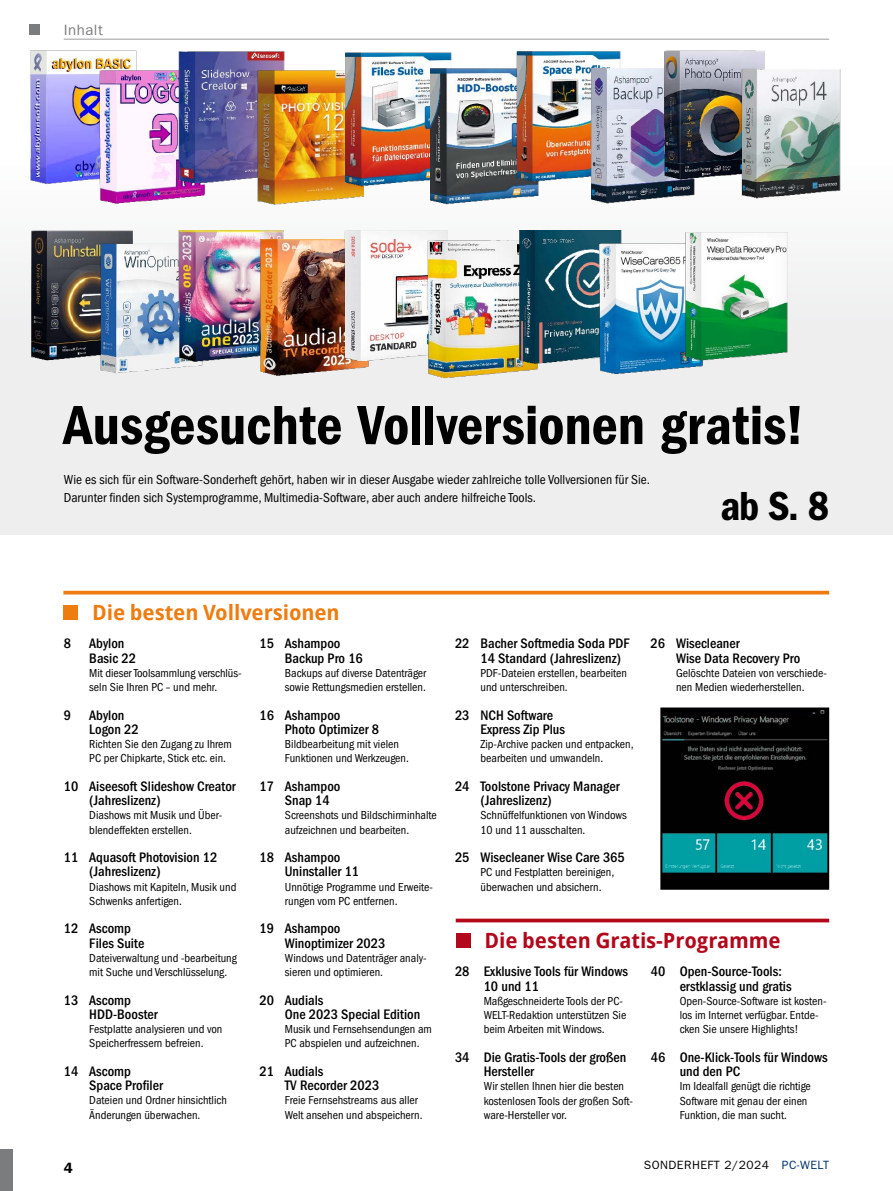
<style>
.page{position:relative;width:893px;height:1191px;background:#fff}
.page>*{position:absolute;margin:0;border:0;box-sizing:border-box;transform-origin:0 0}
.t1{font:57px "ITC Franklin Gothic Std Dm Cd";color:#000}
.t2{font:42px "ITC Franklin Gothic Std Dm Cd";color:#000}
.t3{font:700 21px "Droid Sans Pro";letter-spacing:-.005em;color:#b3071b}
.t4{font:700 21px "Droid Sans Pro";letter-spacing:-.005em;color:#ee7d11}
.t5{font:15px "ITC Franklin Gothic Std";letter-spacing:.035em;color:#7b7c7e}
.t6{font:600 15px "ITC Franklin Gothic Std";color:#000}
.t7{font:500 condensed 14.25px/14.2px "ITC Franklin Gothic Std";color:#000}
.t8{font:condensed 13.5px/18px "ITC Franklin Gothic Std";color:#000}
.t9{font:condensed 12px/14.2px "ITC Franklin Gothic Std";color:#000}
.t10{font:12px "ITC Franklin Gothic Std";letter-spacing:.04em;color:#000}
.s1{color:#00336e}
</style>
<div class="page">
<div style="left:0;top:1148px;width:13px;height:43px;background:#7b7c7e"></div>
<div style="left:0;top:155px;width:893px;height:380px;background:#eee"></div>
<hr style="left:64px;top:39px;width:765px;height:1px;background:#9c9e9f">
<div style="left:30px;top:24px;width:10px;height:11px;background:#7b7c7e"></div>
<hr style="left:63px;top:591px;width:766px;height:3px;background:#ee7d11">
<div style="left:63px;top:605px;width:15px;height:15px;background:#ee7d11"></div>
<svg style="left:456px;top:918px;width:373px;height:4px"></svg>
<div style="left:456px;top:933px;width:15px;height:15px;background:#b3071b"></div>
<img style="left:26px;top:50px;width:111px;height:135px">
<img style="left:98px;top:67px;width:108px;height:139px">
<img style="left:177px;top:51px;width:108px;height:132px">
<img style="left:257px;top:69px;width:107px;height:138px">
<img style="left:341px;top:52px;width:111px;height:136px">
<img style="left:431px;top:67px;width:108px;height:140px">
<img style="left:515px;top:51px;width:107px;height:132px">
<img style="left:587px;top:69px;width:108px;height:134px">
<img style="left:652px;top:50px;width:113px;height:141px">
<img style="left:733px;top:65px;width:107px;height:135px">
<img style="left:31px;top:230px;width:102px;height:131px">
<img style="left:100px;top:240px;width:103px;height:134px">
<img style="left:177px;top:231px;width:107px;height:131px">
<img style="left:259px;top:240px;width:110px;height:136px">
<img style="left:342px;top:230px;width:84px;height:134px">
<img style="left:426px;top:240px;width:93px;height:138px">
<img style="left:511px;top:230px;width:111px;height:141px">
<img style="left:583px;top:242px;width:99px;height:132px">
<img style="left:682px;top:232px;width:106px;height:136px">
<img style="left:663px;top:710px;width:163px;height:176px">
<div style="left:660px;top:707px;width:169px;height:182px;border:2px solid #000"></div>
<p class="t5" style="left:64px;top:21px;width:41px">Inhalt</p>
<h1 class="t1" style="left:63px;top:392px;width:742px">Ausgesuchte Vollversionen gratis!</h1>
<p class="t8" style="left:64px;top:471px;width:588px">Wie es sich für ein Software-Sonderheft gehört, haben wir in dieser Ausgabe wieder zahlreiche tolle Vollversionen für Sie.<br>Darunter finden sich Systemprogramme, Multimedia-Software, aber auch andere hilfreiche Tools.</p>
<h3 class="t4" style="left:92px;top:597px;width:249px">Die besten Vollversionen</h3>
<h2 class="t2" style="left:720px;top:482px;width:110px">ab S. 8</h2>
<p class="t7" style="left:64px;top:636px;width:9px">8</p>
<p class="t7" style="left:89px;top:636px;width:48px">Abylon<br>Basic 22</p>
<p class="t9" style="left:89px;top:666px;width:154px">Mit dieser Toolsammlung verschlüs&shy;seln Sie Ihren PC – und mehr.</p>
<p class="t7" style="left:64px;top:708px;width:9px">9</p>
<p class="t7" style="left:89px;top:708px;width:51px">Abylon<br>Logon 22</p>
<p class="t9" style="left:89px;top:737px;width:144px">Richten Sie den Zugang zu Ihrem<br>PC per Chipkarte, Stick etc. ein.</p>
<p class="t7" style="left:89px;top:779px;width:148px;text-indent:-25px">10 Aiseesoft Slideshow Creator (Jahreslizenz)</p>
<p class="t9" style="left:89px;top:808px;width:134px">Diashows mit Musik und Über&shy;blendeffekten erstellen.</p>
<p class="t7" style="left:89px;top:850px;width:130px;text-indent:-25px">11 Aquasoft Photovision 12 (Jahreslizenz)</p>
<p class="t9" style="left:89px;top:879px;width:149px">Diashows mit Kapiteln, Musik und<br>Schwenks anfertigen.</p>
<p class="t7" style="left:89px;top:921px;width:57px;text-indent:-26px">12 Ascomp<br>Files Suite</p>
<p class="t9" style="left:89px;top:951px;width:149px">Dateiverwaltung und -bearbeitung mit Suche und Verschlüsselung.</p>
<p class="t7" style="left:89px;top:993px;width:70px;text-indent:-26px">13 Ascomp<br>HDD-Booster</p>
<p class="t9" style="left:89px;top:1022px;width:135px">Festplatte analysieren und von<br>Speicherfressern befreien.</p>
<p class="t7" style="left:89px;top:1064px;width:75px;text-indent:-26px">14 Ascomp<br>Space Profiler</p>
<p class="t9" style="left:89px;top:1093px;width:139px">Dateien und Ordner hinsichtlich<br>Änderungen überwachen.</p>
<p class="t7" style="left:285px;top:636px;width:80px;text-indent:-25px">15 Ashampoo<br>Backup Pro 16</p>
<p class="t9" style="left:285px;top:666px;width:143px">Backups auf diverse Datenträger sowie Rettungsmedien erstellen.</p>
<p class="t7" style="left:285px;top:708px;width:96px;text-indent:-25px">16 Ashampoo<br>Photo Optimizer 8</p>
<p class="t9" style="left:285px;top:737px;width:126px">Bildbearbeitung mit vielen<br>Funktionen und Werkzeugen.</p>
<p class="t7" style="left:285px;top:779px;width:57px;text-indent:-25px">17 Ashampoo<br>Snap 14</p>
<p class="t9" style="left:285px;top:808px;width:153px">Screenshots und Bildschirminhalte aufzeichnen und bearbeiten.</p>
<p class="t7" style="left:285px;top:850px;width:76px;text-indent:-25px">18 Ashampoo<br>Uninstaller 11</p>
<p class="t9" style="left:285px;top:879px;width:150px">Unnötige Programme und Erweite&shy;rungen vom PC entfernen.</p>
<p class="t7" style="left:285px;top:921px;width:102px;text-indent:-25px">19 Ashampoo<br>Winoptimizer 2023</p>
<p class="t9" style="left:285px;top:951px;width:143px">Windows und Datenträger analy&shy;sieren und optimieren.</p>
<p class="t7" style="left:285px;top:993px;width:137px;text-indent:-26px">20 Audials<br>One 2023 Special Edition</p>
<p class="t9" style="left:285px;top:1022px;width:149px">Musik und Fernsehsendungen am<br>PC abspielen und aufzeichnen.</p>
<p class="t7" style="left:285px;top:1064px;width:96px;text-indent:-26px">21 Audials<br>TV Recorder 2023</p>
<p class="t9" style="left:285px;top:1093px;width:139px">Freie Fernsehstreams aus aller<br>Welt ansehen und abspeichern.</p>
<p class="t7" style="left:480px;top:636px;width:150px;text-indent:-25px">22 Bacher Softmedia Soda PDF<br>14 Standard (Jahreslizenz)</p>
<p class="t9" style="left:480px;top:666px;width:148px">PDF-Dateien erstellen, bearbeiten und unterschreiben.</p>
<p class="t7" style="left:480px;top:708px;width:86px;text-indent:-25px">23 NCH Software<br>Express Zip Plus</p>
<p class="t9" style="left:480px;top:737px;width:155px">Zip-Archive packen und entpacken, bearbeiten und umwandeln.</p>
<p class="t7" style="left:480px;top:779px;width:141px;text-indent:-25px">24 Toolstone Privacy Manager (Jahreslizenz)</p>
<p class="t9" style="left:480px;top:808px;width:148px">Schnüffelfunktionen von Windows<br>10 und 11 ausschalten.</p>
<p class="t7" style="left:455px;top:850px;width:171px">25 Wisecleaner Wise Care 365</p>
<p class="t9" style="left:480px;top:865px;width:135px">PC und Festplatten bereinigen, überwachen und absichern.</p>
<p class="t7" style="left:676px;top:636px;width:126px;text-indent:-25px">26 Wisecleaner<br>Wise Data Recovery Pro</p>
<p class="t9" style="left:676px;top:666px;width:152px">Gelöschte Dateien von verschiede&shy;nen Medien wiederherstellen.</p>
<h3 class="t3" style="left:484px;top:925px;width:298px">Die besten Gratis-Programme</h3>
<p class="t7" style="left:484px;top:964px;width:146px;text-indent:-29px">28 Exklusive Tools für Windows<br>10 und 11</p>
<p class="t9" style="left:484px;top:993px;width:144px">Maßgeschneiderte Tools der PC-<br>WELT-Redaktion unterstützen Sie beim Arbeiten mit Windows.</p>
<p class="t7" style="left:484px;top:1050px;width:144px;text-indent:-29px">34 Die Gratis-Tools der großen<br>Hersteller</p>
<p class="t9" style="left:484px;top:1079px;width:151px">Wir stellen Ihnen hier die besten kostenlosen Tools der großen Soft&shy;ware-Hersteller vor.</p>
<p class="t7" style="left:680px;top:964px;width:114px;text-indent:-29px">40 Open-Source-Tools: erstklassig und gratis</p>
<p class="t9" style="left:680px;top:993px;width:148px">Open-Source-Software ist kosten&shy;los im Internet verfügbar. Entde&shy;cken Sie unsere Highlights!</p>
<p class="t7" style="left:680px;top:1050px;width:150px;text-indent:-29px">46 One-Klick-Tools für Windows und den PC</p>
<p class="t9" style="left:680px;top:1079px;width:133px">Im Idealfall genügt die richtige<br>Software mit genau der einen<br>Funktion, die man sucht.</p>
<p class="t6" style="left:64px;top:1158px;width:10px">4</p>
<p class="t10" style="left:644px;top:1158px;width:187px">SONDERHEFT 2/2024 <span class="s1">PC-WELT</span></p>
</div>
